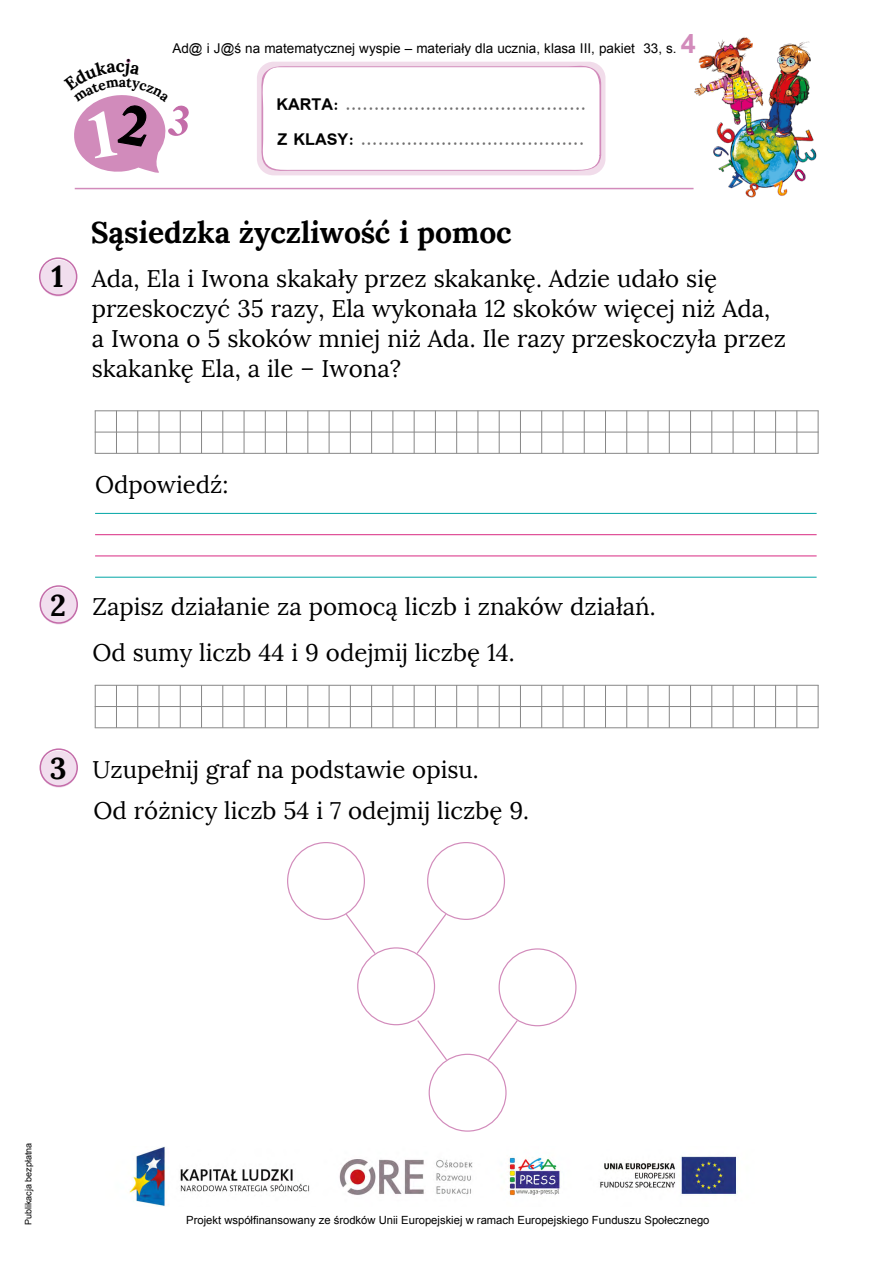
<style>
.page{position:relative;width:893px;height:1263px;background:#fff}
.page>*{position:absolute;margin:0;border:0;box-sizing:border-box;transform-origin:0 0}
.t1{font:700 30px "Lora";letter-spacing:-.005em;color:#000}
.t2{font:24px/30px "Lora";color:#000}
.t3{font:700 18px/35.2px "Simplified Arabic";color:#706f6f}
.t4{font:700 17.55px "Lora";color:#000}
.t5{font:700 13.95px "Lora";color:#000}
.t6{font:13.5px "Arial";color:#000}
.t7{font:11.25px "Arial";color:#000}
.t8{font:9px "Arial";color:#000}
.s1{font-weight:700;font-size:27px;color:#d28bbb}
.s2{color:#000}
.s3{font-weight:700;font-size:30px}
</style>
<div class="page">
<hr style="left:75px;top:188px;width:619px;height:1px;background:#d28bbb">
<div style="left:257px;top:62px;width:348px;height:113px;background:#f1dcea;border-radius:17px"></div>
<svg style="left:258px;top:65px;width:343px;height:107px;background:#fdfafc"></svg>
<img style="left:693px;top:37px;width:124px;height:161px">
<img style="left:129px;top:1146px;width:609px;height:60px">
<svg style="left:40px;top:585px;width:38px;height:39px"></svg>
<svg style="left:40px;top:748px;width:38px;height:39px"></svg>
<hr style="left:95px;top:411px;width:1px;height:42px;background:#878787">
<hr style="left:116px;top:411px;width:1px;height:42px;background:#878787">
<hr style="left:137px;top:411px;width:1px;height:42px;background:#878787">
<hr style="left:159px;top:411px;width:1px;height:42px;background:#878787">
<hr style="left:180px;top:411px;width:1px;height:42px;background:#878787">
<hr style="left:201px;top:411px;width:1px;height:42px;background:#878787">
<hr style="left:222px;top:411px;width:1px;height:42px;background:#878787">
<hr style="left:244px;top:411px;width:1px;height:42px;background:#878787">
<hr style="left:265px;top:411px;width:1px;height:42px;background:#878787">
<hr style="left:286px;top:411px;width:1px;height:42px;background:#878787">
<hr style="left:307px;top:411px;width:1px;height:42px;background:#878787">
<hr style="left:329px;top:411px;width:1px;height:42px;background:#878787">
<hr style="left:350px;top:411px;width:1px;height:42px;background:#878787">
<hr style="left:371px;top:411px;width:1px;height:42px;background:#878787">
<hr style="left:392px;top:411px;width:1px;height:42px;background:#878787">
<hr style="left:414px;top:411px;width:1px;height:42px;background:#878787">
<hr style="left:435px;top:411px;width:1px;height:42px;background:#878787">
<hr style="left:456px;top:411px;width:1px;height:42px;background:#878787">
<hr style="left:477px;top:411px;width:1px;height:42px;background:#878787">
<hr style="left:499px;top:411px;width:1px;height:42px;background:#878787">
<hr style="left:520px;top:411px;width:1px;height:42px;background:#878787">
<hr style="left:541px;top:411px;width:1px;height:42px;background:#878787">
<hr style="left:562px;top:411px;width:1px;height:42px;background:#878787">
<hr style="left:584px;top:411px;width:1px;height:42px;background:#878787">
<hr style="left:605px;top:411px;width:1px;height:42px;background:#878787">
<hr style="left:626px;top:411px;width:1px;height:42px;background:#878787">
<hr style="left:648px;top:411px;width:1px;height:42px;background:#878787">
<hr style="left:669px;top:411px;width:1px;height:42px;background:#878787">
<hr style="left:690px;top:411px;width:1px;height:42px;background:#878787">
<hr style="left:711px;top:411px;width:1px;height:42px;background:#878787">
<hr style="left:733px;top:411px;width:1px;height:42px;background:#878787">
<hr style="left:754px;top:411px;width:1px;height:42px;background:#878787">
<hr style="left:775px;top:411px;width:1px;height:42px;background:#878787">
<hr style="left:796px;top:411px;width:1px;height:42px;background:#878787">
<hr style="left:818px;top:411px;width:1px;height:42px;background:#878787">
<hr style="left:95px;top:432px;width:724px;height:1px;background:#878787">
<hr style="left:95px;top:410px;width:724px;height:1px;background:#878787">
<hr style="left:95px;top:453px;width:724px;height:1px;background:#878787">
<hr style="left:95px;top:685px;width:1px;height:43px;background:#878787">
<hr style="left:116px;top:685px;width:1px;height:43px;background:#878787">
<hr style="left:137px;top:685px;width:1px;height:43px;background:#878787">
<hr style="left:159px;top:685px;width:1px;height:43px;background:#878787">
<hr style="left:180px;top:685px;width:1px;height:43px;background:#878787">
<hr style="left:201px;top:685px;width:1px;height:43px;background:#878787">
<hr style="left:222px;top:685px;width:1px;height:43px;background:#878787">
<hr style="left:244px;top:685px;width:1px;height:43px;background:#878787">
<hr style="left:265px;top:685px;width:1px;height:43px;background:#878787">
<hr style="left:286px;top:685px;width:1px;height:43px;background:#878787">
<hr style="left:307px;top:685px;width:1px;height:43px;background:#878787">
<hr style="left:329px;top:685px;width:1px;height:43px;background:#878787">
<hr style="left:350px;top:685px;width:1px;height:43px;background:#878787">
<hr style="left:371px;top:685px;width:1px;height:43px;background:#878787">
<hr style="left:392px;top:685px;width:1px;height:43px;background:#878787">
<hr style="left:414px;top:685px;width:1px;height:43px;background:#878787">
<hr style="left:435px;top:685px;width:1px;height:43px;background:#878787">
<hr style="left:456px;top:685px;width:1px;height:43px;background:#878787">
<hr style="left:477px;top:685px;width:1px;height:43px;background:#878787">
<hr style="left:499px;top:685px;width:1px;height:43px;background:#878787">
<hr style="left:520px;top:685px;width:1px;height:43px;background:#878787">
<hr style="left:541px;top:685px;width:1px;height:43px;background:#878787">
<hr style="left:562px;top:685px;width:1px;height:43px;background:#878787">
<hr style="left:584px;top:685px;width:1px;height:43px;background:#878787">
<hr style="left:605px;top:685px;width:1px;height:43px;background:#878787">
<hr style="left:626px;top:685px;width:1px;height:43px;background:#878787">
<hr style="left:648px;top:685px;width:1px;height:43px;background:#878787">
<hr style="left:669px;top:685px;width:1px;height:43px;background:#878787">
<hr style="left:690px;top:685px;width:1px;height:43px;background:#878787">
<hr style="left:711px;top:685px;width:1px;height:43px;background:#878787">
<hr style="left:733px;top:685px;width:1px;height:43px;background:#878787">
<hr style="left:754px;top:685px;width:1px;height:43px;background:#878787">
<hr style="left:775px;top:685px;width:1px;height:43px;background:#878787">
<hr style="left:796px;top:685px;width:1px;height:43px;background:#878787">
<hr style="left:818px;top:685px;width:1px;height:43px;background:#878787">
<hr style="left:95px;top:706px;width:724px;height:1px;background:#878787">
<hr style="left:95px;top:685px;width:724px;height:1px;background:#878787">
<hr style="left:95px;top:727px;width:724px;height:1px;background:#878787">
<hr style="left:95px;top:513px;width:722px;height:1px;background:#00a5a5">
<hr style="left:95px;top:577px;width:722px;height:1px;background:#00a5a5">
<hr style="left:95px;top:534px;width:722px;height:1px;background:#dd4290">
<hr style="left:95px;top:555px;width:722px;height:1px;background:#dd4290">
<div style="left:287px;top:842px;width:78px;height:78px;border:1px solid #d28bbb;border-radius:50%"></div>
<div style="left:427px;top:842px;width:78px;height:78px;border:1px solid #d28bbb;border-radius:50%"></div>
<div style="left:357px;top:947px;width:78px;height:78px;border:1px solid #d28bbb;border-radius:50%"></div>
<svg style="left:345px;top:912px;width:32px;height:43px"></svg>
<svg style="left:415px;top:912px;width:32px;height:43px"></svg>
<div style="left:499px;top:948px;width:77px;height:78px;border:1px solid #d28bbb;border-radius:50%"></div>
<div style="left:429px;top:1054px;width:78px;height:78px;border:1px solid #d28bbb;border-radius:50%"></div>
<svg style="left:416px;top:1019px;width:32px;height:42px"></svg>
<svg style="left:487px;top:1019px;width:32px;height:42px"></svg>
<svg style="left:74px;top:59px;width:115px;height:114px"></svg>
<svg style="left:39px;top:257px;width:39px;height:39px"></svg>
<p class="t4" style="left:116px;top:55px;width:11px">c</p>
<p class="t5" style="left:119px;top:73px;width:9px">a</p>
<p class="t6" style="left:172px;top:39px;width:525px">Ad@ i J@ś na matematycznej wyspie – materiały dla ucznia, klasa III, pakiet 33, s. <span class="s1">4</span></p>
<p class="t3" style="left:276px;top:87px;width:311px"><span class="s2">KARTA:</span> ..........................................<br><span class="s2">Z KLASY:</span> .......................................</p>
<p class="t1" style="left:91px;top:213px;width:423px">Sąsiedzka życzliwość i pomoc</p>
<p class="t2" style="left:92px;top:263px;width:696px;text-indent:-40px"><span class="s3">1</span> Ada, Ela i Iwona skakały przez skakankę. Adzie udało się przeskoczyć 35 razy, Ela wykonała 12 skoków więcej niż Ada, a Iwona o 5 skoków mniej niż Ada. Ile razy przeskoczyła przez skakankę Ela, a ile – Iwona?</p>
<p class="t2" style="left:95px;top:470px;width:135px">Odpowiedź:</p>
<p class="t1" style="left:50px;top:586px;width:17px">2</p>
<p class="t2" style="left:92px;top:591px;width:565px">Zapisz działanie za pomocą liczb i znaków działań.</p>
<p class="t2" style="left:92px;top:638px;width:424px">Od sumy liczb 44 i 9 odejmij liczbę 14.</p>
<p class="t1" style="left:50px;top:749px;width:18px">3</p>
<p class="t2" style="left:92px;top:754px;width:388px">Uzupełnij graf na podstawie opisu.</p>
<p class="t2" style="left:94px;top:796px;width:437px">Od różnicy liczb 54 i 7 odejmij liczbę 9.</p>
<p class="t8" style="left:22px;top:1225px;width:84px;rotate:-90deg">Publikacja bezpłatna</p>
<p class="t7" style="left:186px;top:1212px;width:525px">Projekt współfinansowany ze środków Unii Europejskiej w ramach Europejskiego Funduszu Społecznego</p>
</div>
